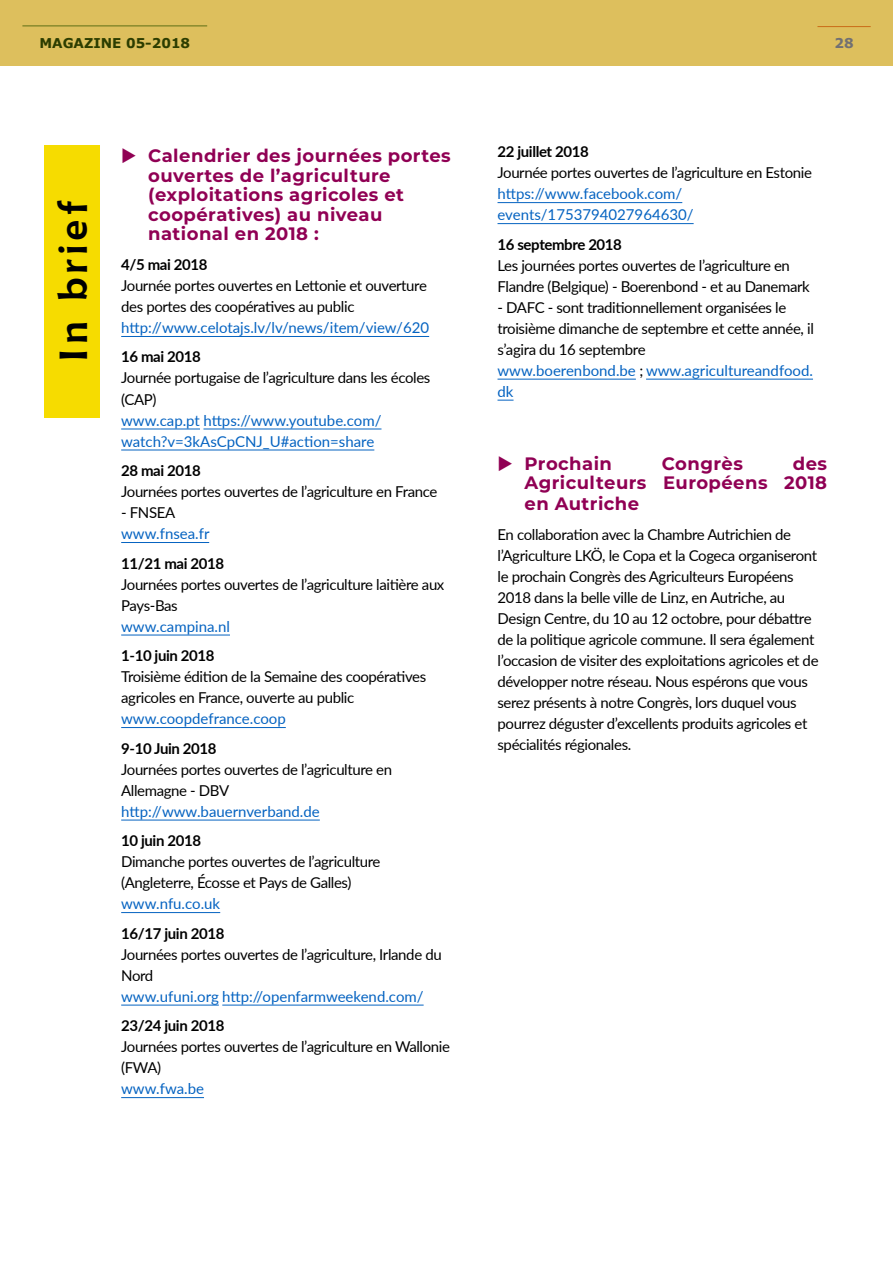
<style>
.page{position:relative;width:893px;height:1263px;background:#fff}
.page>*{position:absolute;margin:0;border:0;box-sizing:border-box;transform-origin:0 0}
.t1{font:700 39px "Chianti BT";letter-spacing:.1em;color:#000}
.t2{font:700 18px/19.5px "Montserrat";letter-spacing:.025em;color:#900054}
.t3{font:15px/21px "Lato";letter-spacing:-.025em;color:#000}
.t4{font:15px/21px "Lato";color:#0563c1}
.t5{font:700 15px "Lato";letter-spacing:-.025em;color:#000}
.t6{font:700 13.5px "Verdana";color:#2c3d00}
.t7{font:700 13.5px "Verdana";color:#717073}
.s1{color:#0563c1}
</style>
<div class="page">
<div style="left:0;top:0;width:893px;height:66px;background:#ddbf5d"></div>
<hr style="left:22px;top:26px;width:185px;height:1px;background:#5e6f15">
<hr style="left:817px;top:26px;width:54px;height:1px;background:#ca6c18">
<hr style="left:121px;top:336px;width:308px;height:1px;background:#0563c1">
<hr style="left:121px;top:429px;width:79px;height:1px;background:#0563c1">
<hr style="left:203px;top:429px;width:178px;height:1px;background:#0563c1">
<hr style="left:121px;top:450px;width:253px;height:1px;background:#0563c1">
<hr style="left:121px;top:542px;width:88px;height:1px;background:#0563c1">
<hr style="left:121px;top:635px;width:109px;height:1px;background:#0563c1">
<hr style="left:121px;top:727px;width:165px;height:1px;background:#0563c1">
<hr style="left:121px;top:820px;width:199px;height:1px;background:#0563c1">
<hr style="left:121px;top:912px;width:99px;height:1px;background:#0563c1">
<hr style="left:121px;top:1005px;width:98px;height:1px;background:#0563c1">
<hr style="left:222px;top:1005px;width:202px;height:1px;background:#0563c1">
<hr style="left:121px;top:1097px;width:83px;height:1px;background:#0563c1">
<hr style="left:497px;top:202px;width:185px;height:1px;background:#0563c1">
<hr style="left:497px;top:223px;width:197px;height:1px;background:#0563c1">
<hr style="left:497px;top:379px;width:139px;height:1px;background:#0563c1">
<hr style="left:646px;top:379px;width:167px;height:1px;background:#0563c1">
<svg style="left:497px;top:400px;width:17px;height:1px"></svg>
<div style="left:45px;top:145px;width:55px;height:272px;background:#f6dc00"></div>
<p class="t6" style="left:39px;top:34px;width:152px">MAGAZINE 05-2018</p>
<p class="t7" style="left:834px;top:35px;width:21px">28</p>
<h1 class="t1" style="left:46px;top:362px;width:163px;rotate:-90deg">In brief</h1>
<p class="t2" style="left:148px;top:145px;width:304px">Calendrier des journées portes ouvertes de l’agriculture (exploitations agricoles et coopératives) au niveau national en 2018 :</p>
<p class="t5" style="left:121px;top:253px;width:88px">4/5 mai 2018</p>
<p class="t3" style="left:121px;top:274px;width:307px">Journée portes ouvertes en Lettonie et ouverture des portes des coopératives au public</p>
<p class="t4" style="left:121px;top:316px;width:309px">http://www.celotajs.lv/lv/news/item/view/620</p>
<p class="t5" style="left:121px;top:346px;width:81px">16 mai 2018</p>
<p class="t3" style="left:121px;top:367px;width:311px">Journée portugaise de l’agriculture dans les écoles (CAP)</p>
<p class="t4" style="left:121px;top:409px;width:262px">www.cap.pt https://www.youtube.com/ watch?v=3kAsCpCNJ_U#action=share</p>
<p class="t5" style="left:121px;top:459px;width:81px">28 mai 2018</p>
<p class="t3" style="left:121px;top:480px;width:318px">Journées portes ouvertes de l’agriculture en France</p>
<p class="t3" style="left:121px;top:501px;width:56px">- FNSEA</p>
<p class="t4" style="left:121px;top:522px;width:90px">www.fnsea.fr</p>
<p class="t5" style="left:121px;top:552px;width:104px">11/21 mai 2018</p>
<p class="t3" style="left:121px;top:573px;width:325px">Journées portes ouvertes de l’agriculture laitière aux<br>Pays-Bas</p>
<p class="t4" style="left:121px;top:615px;width:110px">www.campina.nl</p>
<p class="t5" style="left:121px;top:644px;width:95px">1-10 juin 2018</p>
<p class="t3" style="left:121px;top:665px;width:306px">Troisième édition de la Semaine des coopératives agricoles en France, ouverte au public</p>
<p class="t4" style="left:121px;top:707px;width:166px">www.coopdefrance.coop</p>
<p class="t5" style="left:121px;top:737px;width:97px">9-10 Juin 2018</p>
<p class="t3" style="left:121px;top:758px;width:272px">Journées portes ouvertes de l’agriculture en<br>Allemagne - DBV</p>
<p class="t4" style="left:121px;top:800px;width:200px">http://www.bauernverband.de</p>
<p class="t5" style="left:121px;top:829px;width:81px">10 juin 2018</p>
<p class="t3" style="left:121px;top:850px;width:261px">Dimanche portes ouvertes de l’agriculture (Angleterre, Écosse et Pays de Galles)</p>
<p class="t4" style="left:121px;top:892px;width:101px">www.nfu.co.uk</p>
<p class="t5" style="left:121px;top:922px;width:105px">16/17 juin 2018</p>
<p class="t3" style="left:121px;top:943px;width:322px">Journées portes ouvertes de l’agriculture, Irlande du<br>Nord</p>
<p class="t4" style="left:121px;top:985px;width:304px">www.ufuni.org http://openfarmweekend.com/</p>
<p class="t5" style="left:121px;top:1014px;width:105px">23/24 juin 2018</p>
<p class="t3" style="left:121px;top:1035px;width:330px">Journées portes ouvertes de l’agriculture en Wallonie (FWA)</p>
<p class="t4" style="left:121px;top:1077px;width:84px">www.fwa.be</p>
<p class="t5" style="left:497px;top:141px;width:93px">22 juillet 2018</p>
<p class="t3" style="left:497px;top:162px;width:316px">Journée portes ouvertes de l’agriculture en Estonie</p>
<p class="t4" style="left:497px;top:183px;width:198px">https://www.facebook.com/ events/1753794027964630/</p>
<p class="t5" style="left:497px;top:233px;width:126px">16 septembre 2018</p>
<p class="t3" style="left:497px;top:254px;width:314px">Les journées portes ouvertes de l’agriculture en<br>Flandre (Belgique) - Boerenbond - et au Danemark</p>
<p class="t3" style="left:497px;top:296px;width:318px">- DAFC - sont traditionnellement organisées le troisième dimanche de septembre et cette année, il s’agira du 16 septembre<br><span class="s1">www.boerenbond.be</span> ; <span class="s1">www.agricultureandfood. dk</span></p>
<p class="t2" style="left:524px;top:453px;width:89px">Prochain</p>
<p class="t2" style="left:662px;top:453px;width:82px">Congrès</p>
<p class="t2" style="left:524px;top:452px;width:304px;line-height:20.2px;text-align:justify;text-indent:268px">des Agriculteurs Européens 2018 en Autriche</p>
<p class="t3" style="left:497px;top:523px;width:323px">En collaboration avec la Chambre Autrichien de l’Agriculture LKÖ, le Copa et la Cogeca organiseront le prochain Congrès des Agriculteurs Européens 2018 dans la belle ville de Linz, en Autriche, au Design Centre, du 10 au 12 octobre, pour débattre de la politique agricole commune. Il sera également l’occasion de visiter des exploitations agricoles et de développer notre réseau. Nous espérons que vous serez présents à notre Congrès, lors duquel vous pourrez déguster d’excellents produits agricoles et spécialités régionales.</p>
</div>
